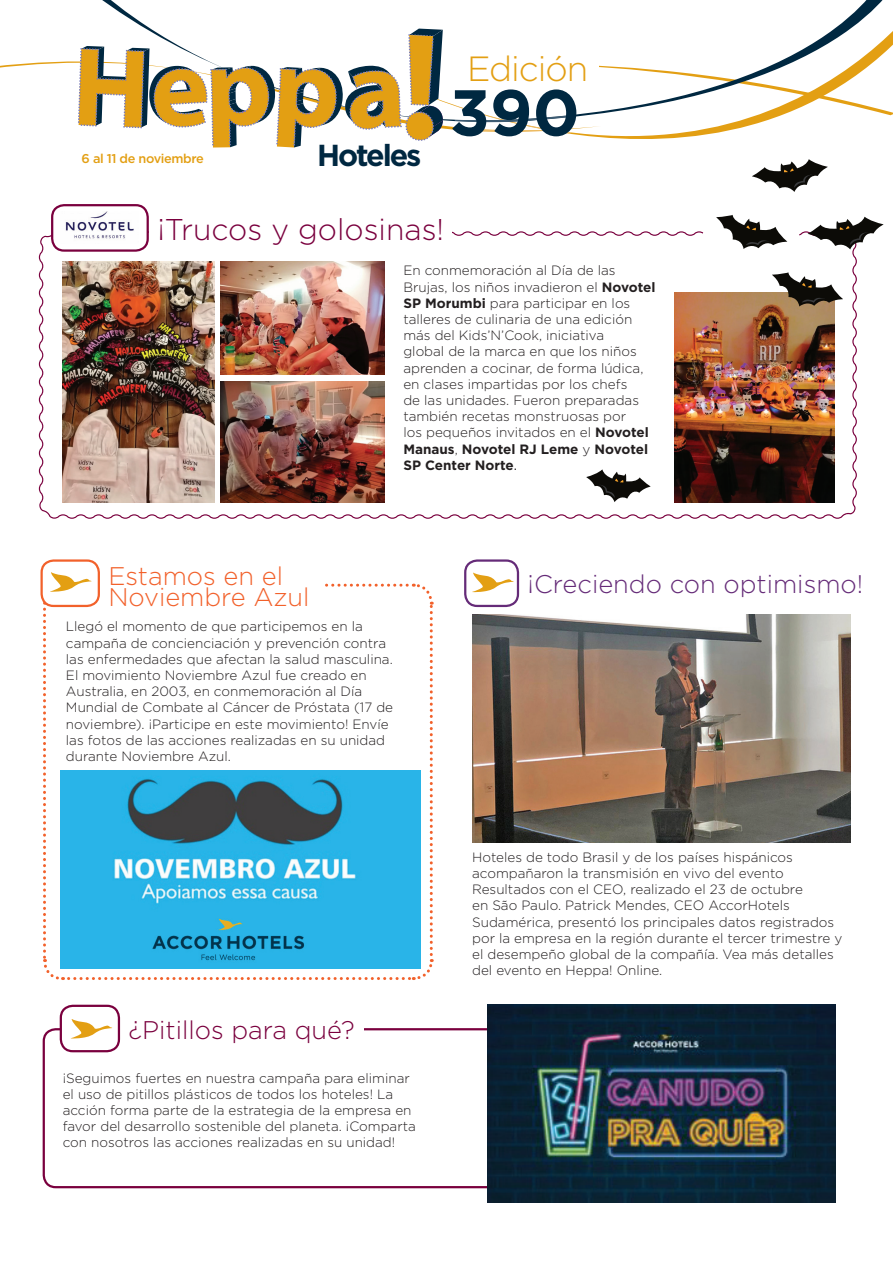
<style>
.page{position:relative;width:893px;height:1263px;background:#fff}
.page>*{position:absolute;margin:0;border:0;box-sizing:border-box;transform-origin:0 0}
.t1{font:700 64.8px "Gotham";color:#002841}
.t2{font:300 34.95px "Gotham";letter-spacing:-.03em;color:#e39f13}
.t3{font:700 30.3px "Gotham";letter-spacing:-.07em;color:#002841}
.t4{font:300 30px "Gotham";color:#7a003e}
.t5{font:300 25.5px/21px "Gotham";color:#f2612b}
.t6{font:300 25.5px "Gotham";color:#652b78}
.t7{font:300 25.5px "Gotham";color:#7a003e}
.t8{font:300 13.5px/16.2px "Gotham";color:#231f20}
.t9{font:500 12.75px "Gotham";letter-spacing:-.03em;color:#e39f13}
.s1{font-weight:700}
.s2{font-weight:400}
</style>
<div class="page">
<svg style="left:39px;top:235px;width:818px;height:284px"></svg>
<img style="left:674px;top:292px;width:161px;height:210px">
<svg style="left:417px;top:214px;width:467px;height:45px"></svg>
<svg style="left:102px;top:0;width:781px;height:29px"></svg>
<svg style="left:0;top:29px;width:893px;height:119px"></svg>
<div style="left:43px;top:1028px;width:496px;height:160px;border:2px solid #7a003e;border-radius:12px"></div>
<div style="left:52px;top:205px;width:96px;height:46px;background:#fff;border-radius:12px"></div>
<div style="left:51px;top:204px;width:98px;height:48px;border:2px solid #7a003e;border-radius:12px"></div>
<div style="left:149px;top:216px;width:303px;height:36px;background:#fff"></div>
<div style="left:120px;top:1018px;width:243px;height:29px;background:#fff"></div>
<div style="left:703px;top:225px;width:96px;height:37px;background:#fff;border-radius:11px"></div>
<div style="left:41px;top:559px;width:59px;height:48px;border:2px solid #f2612b;border-radius:12px"></div>
<div style="left:464px;top:559px;width:55px;height:48px;border:2px solid #652b78;border-radius:12px"></div>
<div style="left:61px;top:1006px;width:58px;height:45px;background:#fff;border-radius:12px"></div>
<div style="left:60px;top:1005px;width:60px;height:47px;border:2px solid #7a003e;border-radius:12px"></div>
<svg style="left:41px;top:572px;width:393px;height:408px"></svg>
<svg style="left:472px;top:573px;width:42px;height:19px"></svg>
<svg style="left:71px;top:1019px;width:41px;height:19px"></svg>
<div style="left:60px;top:770px;width:360px;height:199px;background:#29b4e8"></div>
<img style="left:114px;top:777px;width:242px;height:184px">
<img style="left:472px;top:615px;width:378px;height:228px">
<img style="left:487px;top:1004px;width:349px;height:198px">
<svg style="left:772px;top:272px;width:71px;height:34px"></svg>
<svg style="left:808px;top:217px;width:75px;height:32px"></svg>
<svg style="left:716px;top:215px;width:71px;height:34px"></svg>
<svg style="left:752px;top:159px;width:76px;height:33px"></svg>
<img style="left:65px;top:212px;width:69px;height:27px">
<img style="left:221px;top:262px;width:163px;height:112px">
<img style="left:63px;top:262px;width:152px;height:240px">
<img style="left:221px;top:382px;width:163px;height:120px">
<svg style="left:586px;top:469px;width:65px;height:33px"></svg>
<p class="t9" style="left:82px;top:151px;width:124px">6 al 11 de noviembre</p>
<h3 class="t3" style="left:317px;top:135px;width:106px">Hoteles</h3>
<h2 class="t2" style="left:467px;top:46px;width:123px">Edición</h2>
<h1 class="t1" style="left:450px;top:70px;width:132px">390</h1>
<h3 class="t4" style="left:157px;top:210px;width:288px">¡Trucos y golosinas!</h3>
<p class="t8" style="left:403px;top:262px;width:254px">En conmemoración al Día de las Brujas, los niños invadieron el <span class="s1">Novotel SP Morumbi</span> para participar en los talleres de culinaria de una edición más del Kids’N’Cook, iniciativa<br>global de la marca en que los niños aprenden a cocinar, de forma lúdica, en clases impartidas por los chefs<br>de las unidades. Fueron preparadas también recetas monstruosas por<br>los pequeños invitados en el <span class="s1">Novotel Manaus</span>, <span class="s1">Novotel RJ Leme</span> y <span class="s1">Novotel SP Center Norte</span><span class="s2">.</span></p>
<h3 class="t5" style="left:108px;top:565px;width:203px">Estamos en el<br>Noviembre Azul</h3>
<p class="t8" style="left:66px;top:618px;width:329px">Llegó el momento de que participemos en la campaña de concienciación y prevención contra las enfermedades que afectan la salud masculina.<br>El movimiento Noviembre Azul fue creado en Australia, en 2003, en conmemoración al Día Mundial de Combate al Cáncer de Próstata (17 de noviembre). ¡Participe en este movimiento! Envíe las fotos de las acciones realizadas en su unidad durante Noviembre Azul.</p>
<h3 class="t7" style="left:129px;top:1013px;width:228px">¿Pitillos para qué?</h3>
<h3 class="t6" style="left:528px;top:568px;width:337px">¡Creciendo con optimismo!</h3>
<p class="t8" style="left:472px;top:848px;width:372px">Hoteles de todo Brasil y de los países hispánicos acompañaron la transmisión en vivo del evento Resultados con el CEO, realizado el 23 de octubre<br>en São Paulo. Patrick Mendes, CEO AccorHotels Sudamérica, presentó los principales datos registrados por la empresa en la región durante el tercer trimestre y el desempeño global de la compañía. Vea más detalles del evento en Heppa! Online.</p>
<p class="t8" style="left:63px;top:1069px;width:355px">¡Seguimos fuertes en nuestra campaña para eliminar el uso de pitillos plásticos de todos los hoteles! La acción forma parte de la estrategia de la empresa en favor del desarrollo sostenible del planeta. ¡Comparta con nosotros las acciones realizadas en su unidad!</p>
</div>
